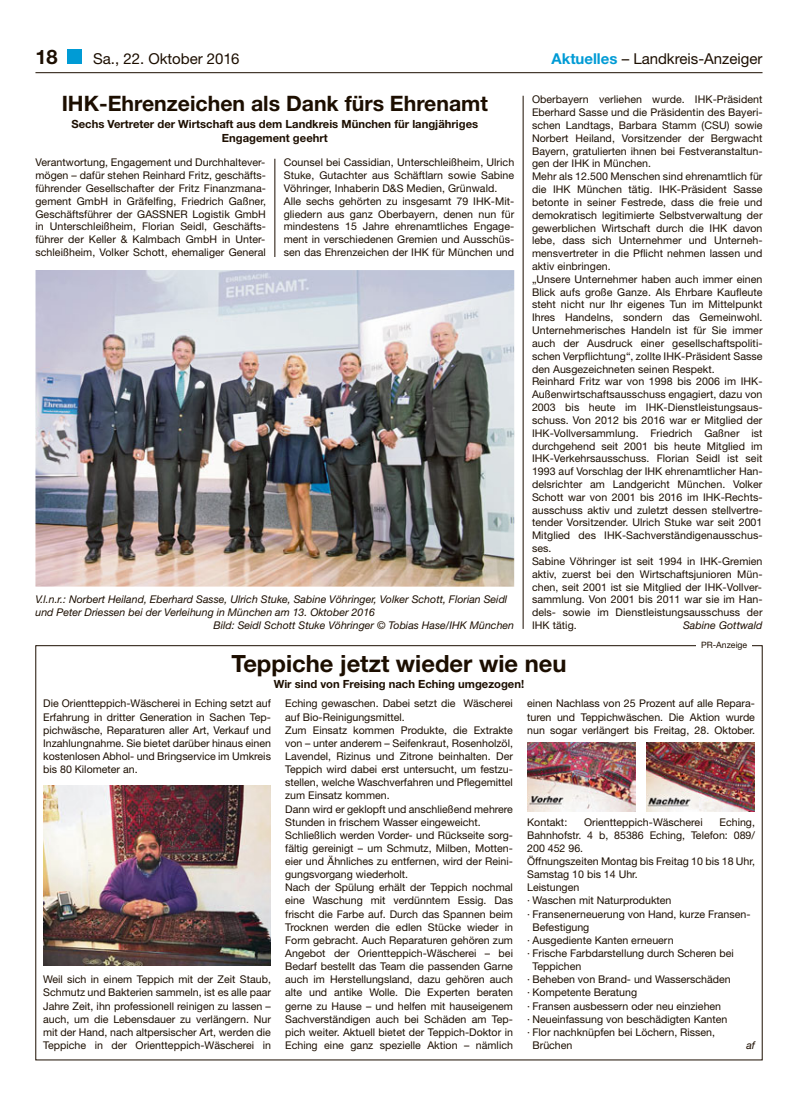
<style>
.page{position:relative;width:798px;height:1117px;background:#fff}
.page>*{position:absolute;margin:0;border:0;box-sizing:border-box;transform-origin:0 0}
.t1{font:700 23.75px "Helvetica Neue";color:#1c0e00}
.t2{font:700 21.25px "Helvetica Neue";color:#1c0e00}
.t3{font:700 20px "Helvetica Neue";color:#1c0e00}
.t4{font:15px "Helvetica Neue";color:#1c0e00}
.t5{font:700 11.25px/13.8px "Helvetica Neue";color:#1c0e00;text-align:center}
.t6{font:10.62px/12.9px "Helvetica Neue";letter-spacing:.005em;color:#1c0e00;text-align:justify}
.t7{font:italic 10.62px "Helvetica Neue";color:#1c0e00}
.t8{font:8.75px "Helvetica Neue";color:#1c0e00}
.s1{font-weight:700;color:#009bd5}
</style>
<div class="page">
<div style="left:68px;top:50px;width:14px;height:14px;background:#009bd5"></div>
<hr style="left:274px;top:159px;width:1px;height:98px;background:#1c0e00">
<hr style="left:522px;top:96px;width:1px;height:532px;background:#1c0e00">
<hr style="left:35px;top:72px;width:727px;height:1px;background:#1c0e00">
<img style="left:527px;top:742px;width:108px;height:69px">
<img style="left:646px;top:742px;width:108px;height:69px">
<img style="left:44px;top:785px;width:226px;height:180px">
<img style="left:35px;top:270px;width:479px;height:316px">
<p class="t3" style="left:35px;top:50px;width:24px">18</p>
<p class="t4" style="left:93px;top:53px;width:148px">Sa., 22. Oktober 2016</p>
<p class="t4" style="left:551px;top:53px;width:212px"><span class="s1">Aktuelles</span> – Landkreis-Anzeiger</p>
<p class="t2" style="left:62px;top:96px;width:427px">IHK-Ehrenzeichen als Dank fürs Ehrenamt</p>
<p class="t5" style="left:71px;top:118px;width:408px">Sechs Vertreter der Wirtschaft aus dem Landkreis München für langjähriges<br>Engagement geehrt</p>
<p class="t6" style="left:283px;top:157px;width:232px;text-align:left">Counsel bei Cassidian, Unterschleißheim, Ulrich Stuke, Gutachter aus Schäftlarn sowie Sabine Vöhringer, Inhaberin D&amp;S Medien, Grünwald.<br>Alle sechs gehörten zu insgesamt 79 IHK-Mit&shy;gliedern aus ganz Oberbayern, denen nun für mindestens 15 Jahre ehrenamtliches Engage&shy;ment in verschiedenen Gremien und Ausschüs&shy;sen das Ehrenzeichen der IHK für München und</p>
<p class="t6" style="left:35px;top:157px;width:232px">Verantwortung, Engagement und Durchhaltever&shy;mögen – dafür stehen Reinhard Fritz, geschäfts&shy;führender Gesellschafter der Fritz Finanzmana&shy;gement GmbH in Gräfelfing, Friedrich Gaßner, Geschäftsführer der GASSNER Logistik GmbH in Unterschleißheim, Florian Seidl, Geschäfts&shy;führer der Keller &amp; Kalmbach GmbH in Unter&shy;schleißheim, Volker Schott, ehemaliger General</p>
<p class="t7" style="left:35px;top:595px;width:473px">V.l.n.r.: Norbert Heiland, Eberhard Sasse, Ulrich Stuke, Sabine Vöhringer, Volker Schott, Florian Seidl</p>
<p class="t7" style="left:35px;top:608px;width:341px">und Peter Driessen bei der Verleihung in München am 13. Oktober 2016</p>
<p class="t7" style="left:213px;top:621px;width:302px">Bild: Seidl Schott Stuke Vöhringer © Tobias Hase/IHK München</p>
<p class="t6" style="left:531px;top:94px;width:232px;text-align:left">Oberbayern verliehen wurde. IHK-Präsident Eberhard Sasse und die Präsidentin des Bayeri&shy;schen Landtags, Barbara Stamm (CSU) sowie Norbert Heiland, Vorsitzender der Bergwacht Bayern, gratulierten ihnen bei Festveranstaltun&shy;gen der IHK in München.<br>Mehr als 12.500 Menschen sind ehrenamtlich für die IHK München tätig. IHK-Präsident Sasse betonte in seiner Festrede, dass die freie und demokratisch legitimierte Selbstverwaltung der gewerblichen Wirtschaft durch die IHK davon lebe, dass sich Unternehmer und Unterneh&shy;mensvertreter in die Pflicht nehmen lassen und aktiv einbringen.<br>„Unsere Unternehmer haben auch immer einen Blick aufs große Ganze. Als Ehrbare Kaufleute steht nicht nur Ihr eigenes Tun im Mittelpunkt Ihres Handelns, sondern das Gemeinwohl.<br>Unternehmerisches Handeln ist für Sie immer auch der Ausdruck einer gesellschaftspoliti&shy;schen Verpflichtung“, zollte IHK-Präsident Sasse den Ausgezeichneten seinen Respekt.<br>Reinhard Fritz war von 1998 bis 2006 im IHK-Außenwirtschaftsausschuss engagiert, dazu von 2003 bis heute im IHK-Dienstleistungsaus&shy;schuss. Von 2012 bis 2016 war er Mitglied der IHK-Vollversammlung. Friedrich Gaßner ist durchgehend seit 2001 bis heute Mitglied im IHK-Verkehrsausschuss. Florian Seidl ist seit 1993 auf Vorschlag der IHK ehrenamtlicher Han&shy;delsrichter am Landgericht München. Volker Schott war von 2001 bis 2016 im IHK-Rechts&shy;ausschuss aktiv und zuletzt dessen stellvertre&shy;tender Vorsitzender. Ulrich Stuke war seit 2001<br>Mitglied des IHK-Sachverständigenausschus&shy;ses.<br>Sabine Vöhringer ist seit 1994 in IHK-Gremien aktiv, zuerst bei den Wirtschaftsjunioren Mün&shy;chen, seit 2001 ist sie Mitglied der IHK-Vollver&shy;sammlung. Von 2001 bis 2011 war sie im Han&shy;dels- sowie im Dienstleistungsausschuss der IHK tätig.</p>
<p class="t7" style="left:682px;top:621px;width:81px">Sabine Gottwald</p>
<p class="t8" style="left:701px;top:641px;width:48px">PR-Anzeige</p>
<p class="t1" style="left:231px;top:654px;width:336px">Teppiche jetzt wieder wie neu</p>
<p class="t5" style="left:274px;top:678px;width:252px">Wir sind von Freising nach Eching umgezogen!</p>
<p class="t6" style="left:43px;top:698px;width:229px">Die Orientteppich-Wäscherei in Eching setzt auf Erfahrung in dritter Generation in Sachen Tep&shy;pichwäsche, Reparaturen aller Art, Verkauf und Inzahlungnahme. Sie bietet darüber hinaus einen kostenlosen Abhol- und Bringservice im Umkreis bis 80 Kilometer an.</p>
<p class="t6" style="left:43px;top:973px;width:229px">Weil sich in einem Teppich mit der Zeit Staub, Schmutz und Bakterien sammeln, ist es alle paar Jahre Zeit, ihn professionell reinigen zu lassen – auch, um die Lebensdauer zu verlängern. Nur mit der Hand, nach altpersischer Art, werden die Teppiche in der Orientteppich-Wäscherei in</p>
<p class="t6" style="left:285px;top:698px;width:229px;text-align:left">Eching gewaschen. Dabei setzt die Wäscherei auf Bio-Reinigungsmittel.<br>Zum Einsatz kommen Produkte, die Extrakte von – unter anderem – Seifenkraut, Rosenholzöl, Lavendel, Rizinus und Zitrone beinhalten. Der Teppich wird dabei erst untersucht, um festzu&shy;stellen, welche Waschverfahren und Pflegemittel zum Einsatz kommen.<br>Dann wird er geklopft und anschließend mehrere Stunden in frischem Wasser eingeweicht.<br>Schließlich werden Vorder- und Rückseite sorg&shy;fältig gereinigt – um Schmutz, Milben, Motten&shy;eier und Ähnliches zu entfernen, wird der Reini&shy;gungsvorgang wiederholt.<br>Nach der Spülung erhält der Teppich nochmal eine Waschung mit verdünntem Essig. Das frischt die Farbe auf. Durch das Spannen beim Trocknen werden die edlen Stücke wieder in Form gebracht. Auch Reparaturen gehören zum Angebot der Orientteppich-Wäscherei – bei Bedarf bestellt das Team die passenden Garne auch im Herstellungsland, dazu gehören auch alte und antike Wolle. Die Experten beraten gerne zu Hause – und helfen mit hauseigenem Sachverständigen auch bei Schäden am Tep&shy;pich weiter. Aktuell bietet der Teppich-Doktor in Eching eine ganz spezielle Aktion – nämlich</p>
<p class="t6" style="left:527px;top:698px;width:229px">einen Nachlass von 25 Prozent auf alle Repara&shy;turen und Teppichwäschen. Die Aktion wurde nun sogar verlängert bis Freitag, 28. Oktober.</p>
<p class="t6" style="left:527px;top:816px;width:42px">Kontakt:</p>
<p class="t6" style="left:584px;top:816px;width:120px">Orientteppich-Wäscherei</p>
<p class="t6" style="left:719px;top:816px;width:37px">Eching,</p>
<p class="t6" style="left:527px;top:829px;width:229px">Bahnhofstr. 4 b, 85386 Eching, Telefon: 089/</p>
<p class="t6" style="left:527px;top:842px;width:58px">200 452 96.</p>
<p class="t6" style="left:527px;top:855px;width:229px">Öffnungszeiten Montag bis Freitag 10 bis 18 Uhr,</p>
<p class="t6" style="left:527px;top:868px;width:112px">Samstag 10 bis 14 Uhr.</p>
<p class="t6" style="left:527px;top:881px;width:54px">Leistungen</p>
<p class="t6" style="left:527px;top:895px;width:146px">· Waschen mit Naturprodukten</p>
<p class="t6" style="left:527px;top:908px;width:225px">· Fransenerneuerung von Hand, kurze Fransen-</p>
<p class="t6" style="left:532px;top:921px;width:58px">Befestigung</p>
<p class="t6" style="left:527px;top:934px;width:148px">· Ausgediente Kanten erneuern</p>
<p class="t6" style="left:527px;top:947px;width:208px">· Frische Farbdarstellung durch Scheren bei</p>
<p class="t6" style="left:532px;top:960px;width:50px">Teppichen</p>
<p class="t6" style="left:527px;top:973px;width:205px">· Beheben von Brand- und Wasserschäden</p>
<p class="t6" style="left:527px;top:986px;width:111px">· Kompetente Beratung</p>
<p class="t6" style="left:527px;top:1000px;width:195px">· Fransen ausbessern oder neu einziehen</p>
<p class="t6" style="left:527px;top:1013px;width:201px">· Neueinfassung von beschädigten Kanten</p>
<p class="t6" style="left:527px;top:1026px;width:189px">· Flor nachknüpfen bei Löchern, Rissen,</p>
<p class="t6" style="left:532px;top:1039px;width:41px">Brüchen</p>
<p class="t7" style="left:746px;top:1041px;width:10px">af</p>
</div>
